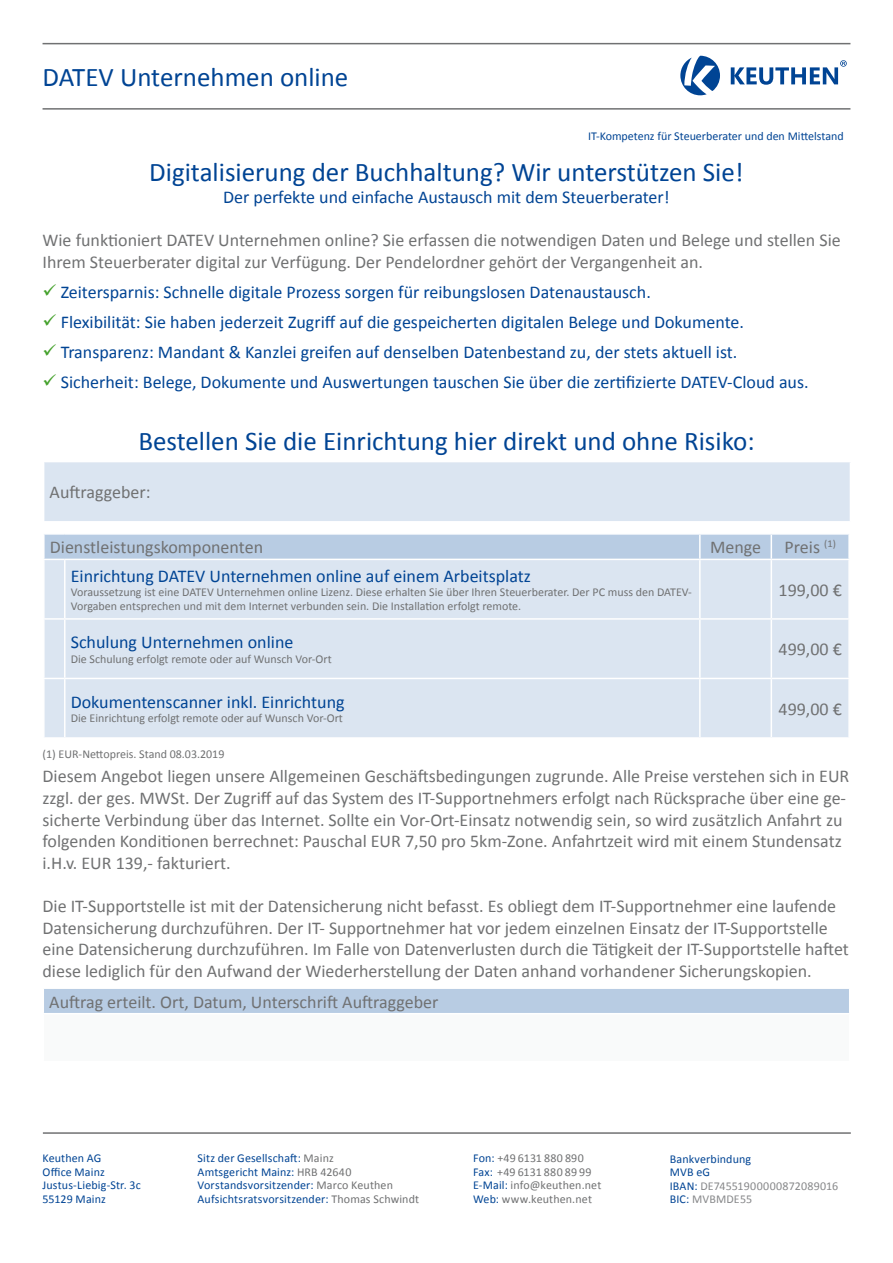
<style>
.page{position:relative;width:893px;height:1263px;background:#fff}
.page>*{position:absolute;margin:0;border:0;box-sizing:border-box;transform-origin:0 0}
.t1{font:27px "Calibri";color:#004494}
.t2{font:18px/21.6px "Calibri";color:#707172}
.t3{font:18px "Calibri";color:#004494}
.t4{font:12px/13.5px "Calibri";color:#707172}
.t5{font:12px/13.5px "Calibri";letter-spacing:.01em;color:#004494}
.t6{font:12px/13.5px "Calibri";letter-spacing:.01em;color:#87888a}
.s1{color:#44a12b}
.s2{color:#707172}
.s3{color:#004494}
</style>
<div class="page">
<hr style="left:43px;top:108px;width:807px;height:2px;background:#707172">
<hr style="left:43px;top:43px;width:807px;height:1px;background:#707172">
<hr style="left:43px;top:1132px;width:808px;height:2px;background:#707172">
<svg style="left:680px;top:56px;width:40px;height:39px"></svg>
<svg style="left:731px;top:60px;width:116px;height:25px"></svg>
<div style="left:44px;top:462px;width:806px;height:60px;background:#dbe5f1"></div>
<hr style="left:43px;top:521px;width:808px;height:1px;background:#fff">
<div style="left:45px;top:560px;width:803px;height:177px;background:#dbe5f1"></div>
<hr style="left:64px;top:560px;width:2px;height:58px;background:#fff">
<hr style="left:43px;top:618px;width:22px;height:2px;background:#fff">
<hr style="left:65px;top:618px;width:635px;height:2px;background:#fff">
<hr style="left:64px;top:620px;width:2px;height:58px;background:#fff">
<svg style="left:45px;top:678px;width:20px;height:1px"></svg>
<hr style="left:65px;top:678px;width:635px;height:1px;background:#fff">
<hr style="left:64px;top:679px;width:2px;height:58px;background:#fff">
<svg style="left:44px;top:534px;width:805px;height:25px;background:#bbcee4"></svg>
<hr style="left:699px;top:560px;width:2px;height:58px;background:#fff">
<hr style="left:771px;top:560px;width:1px;height:58px;background:#fff">
<hr style="left:700px;top:618px;width:71px;height:2px;background:#fff">
<hr style="left:699px;top:620px;width:2px;height:58px;background:#fff">
<hr style="left:771px;top:618px;width:79px;height:2px;background:#fff">
<hr style="left:771px;top:620px;width:1px;height:58px;background:#fff">
<hr style="left:700px;top:678px;width:71px;height:1px;background:#fff">
<hr style="left:699px;top:679px;width:2px;height:58px;background:#fff">
<hr style="left:771px;top:678px;width:79px;height:1px;background:#fff">
<hr style="left:771px;top:679px;width:1px;height:58px;background:#fff">
<div style="left:43px;top:988px;width:807px;height:26px;background:#b8cce3"></div>
<div style="left:43px;top:1014px;width:807px;height:48px;background:#f9fafa"></div>
<hr style="left:43px;top:987px;width:807px;height:2px;background:#fff">
<svg style="left:43px;top:989px;width:1px;height:24px"></svg>
<svg style="left:849px;top:989px;width:1px;height:24px"></svg>
<hr style="left:43px;top:1013px;width:807px;height:1px;background:#fff">
<hr style="left:43px;top:1014px;width:1px;height:47px;background:#fff">
<hr style="left:849px;top:1014px;width:1px;height:47px;background:#fff">
<hr style="left:43px;top:1061px;width:807px;height:1px;background:#fff">
<h1 class="t1" style="left:43px;top:58px;width:307px">DATEV Unternehmen online</h1>
<p class="t5" style="left:588px;top:129px;width:257px">IT-Kompetenz für Steuerberater und den Mittelstand</p>
<h1 class="t1" style="left:149px;top:154px;width:596px">Digitalisierung der Buchhaltung? Wir unterstützen Sie!</h1>
<p class="t3" style="left:223px;top:185px;width:448px">Der perfekte und einfache Austausch mit dem Steuerberater!</p>
<p class="t2" style="left:43px;top:229px;width:800px">Wie funktioniert DATEV Unternehmen online? Sie erfassen die notwendigen Daten und Belege und stellen Sie<br>Ihrem Steuerberater digital zur Verfügung. Der Pendelordner gehört der Vergangenheit an.</p>
<p class="t3" style="left:43px;top:279px;width:610px"><span class="s1">✓</span> Zeitersparnis: Schnelle digitale Prozess sorgen für reibungslosen Datenaustausch.</p>
<p class="t3" style="left:43px;top:309px;width:703px"><span class="s1">✓</span> Flexibilität: Sie haben jederzeit Zugriff auf die gespeicherten digitalen Belege und Dokumente.</p>
<p class="t3" style="left:43px;top:339px;width:696px"><span class="s1">✓</span> Transparenz: Mandant &amp; Kanzlei greifen auf denselben Datenbestand zu, der stets aktuell ist.</p>
<p class="t3" style="left:43px;top:369px;width:768px"><span class="s1">✓</span> Sicherheit: Belege, Dokumente und Auswertungen tauschen Sie über die zertifizierte DATEV-Cloud aus.</p>
<h1 class="t1" style="left:138px;top:422px;width:618px">Bestellen Sie die Einrichtung hier direkt und ohne Risiko:</h1>
<p class="t2" style="left:50px;top:481px;width:102px">Auftraggeber:</p>
<p class="t2" style="left:50px;top:536px;width:215px">Dienstleistungskomponenten</p>
<p class="t2" style="left:710px;top:536px;width:53px">Menge</p>
<p class="t2" style="left:785px;top:536px;width:53px">Preis <sup>(1)</sup></p>
<p class="t3" style="left:71px;top:563px;width:462px">Einrichtung DATEV Unternehmen online auf einem Arbeitsplatz</p>
<p class="t4" style="left:71px;top:584px;width:623px;line-height:14.4px">Voraussetzung ist eine DATEV Unternehmen online Lizenz. Diese erhalten Sie über Ihren Steuerberater. Der PC muss den DATEV-<br>Vorgaben entsprechen und mit dem Internet verbunden sein. Die Installation erfolgt remote.</p>
<p class="t2" style="left:779px;top:579px;width:65px">199,00 €</p>
<p class="t3" style="left:71px;top:630px;width:224px">Schulung Unternehmen online</p>
<p class="t4" style="left:71px;top:651px;width:263px">Die Schulung erfolgt remote oder auf Wunsch Vor-Ort</p>
<p class="t2" style="left:779px;top:638px;width:65px">499,00 €</p>
<p class="t3" style="left:71px;top:689px;width:275px">Dokumentenscanner inkl. Einrichtung</p>
<p class="t4" style="left:71px;top:711px;width:274px">Die Einrichtung erfolgt remote oder auf Wunsch Vor-Ort</p>
<p class="t2" style="left:779px;top:698px;width:65px">499,00 €</p>
<p class="t4" style="left:43px;top:747px;width:183px">(1) EUR-Nettopreis. Stand 08.03.2019</p>
<p class="t2" style="left:43px;top:765px;width:808px">Diesem Angebot liegen unsere Allgemeinen Geschäftsbedingungen zugrunde. Alle Preise verstehen sich in EUR zzgl. der ges. MWSt. Der Zugriff auf das System des IT-Supportnehmers erfolgt nach Rücksprache über eine ge&shy;sicherte Verbindung über das Internet. Sollte ein Vor-Ort-Einsatz notwendig sein, so wird zusätzlich Anfahrt zu folgenden Konditionen berrechnet: Pauschal EUR 7,50 pro 5km-Zone. Anfahrtzeit wird mit einem Stundensatz i.H.v. EUR 139,- fakturiert.</p>
<p class="t2" style="left:43px;top:895px;width:808px">Die IT-Supportstelle ist mit der Datensicherung nicht befasst. Es obliegt dem IT-Supportnehmer eine laufende Datensicherung durchzuführen. Der IT- Supportnehmer hat vor jedem einzelnen Einsatz der IT-Supportstelle eine Datensicherung durchzuführen. Im Falle von Datenverlusten durch die Tätigkeit der IT-Supportstelle haftet diese lediglich für den Aufwand der Wiederherstellung der Daten anhand vorhandener Sicherungskopien.</p>
<p class="t2" style="left:49px;top:990px;width:391px">Auftrag erteilt. Ort, Datum, Unterschrift Auftraggeber</p>
<p class="t5" style="left:43px;top:1151px;width:100px">Keuthen AG<br>Office Mainz<br>Justus-Liebig-Str. 3c<br>55129 Mainz</p>
<p class="t5" style="left:198px;top:1151px;width:223px">Sitz der Gesellschaft: <span class="s2">Mainz<br></span>Amtsgericht Mainz: <span class="s2">HRB 42640<br></span>Vorstandsvorsitzender: <span class="s2">Marco Keuthen </span>Aufsichtsratsvorsitzender: <span class="s2">Thomas Schwindt</span></p>
<p class="t6" style="left:670px;top:1151px;width:170px"><span class="s3">Bankverbindung<br>MVB eG<br>IBAN:</span> DE74551900000872089016<br><span class="s3">BIC:</span> MVBMDE55</p>
<p class="t4" style="left:473px;top:1151px;width:130px"><span class="s3">Fon:</span> + 49 6131 880 890<br><span class="s3">Fax:</span> + 49 6131 880 89 99<br><span class="s3">E-Mail:</span> info@keuthen.net<br><span class="s3">Web:</span> www.keuthen.net</p>
</div>
